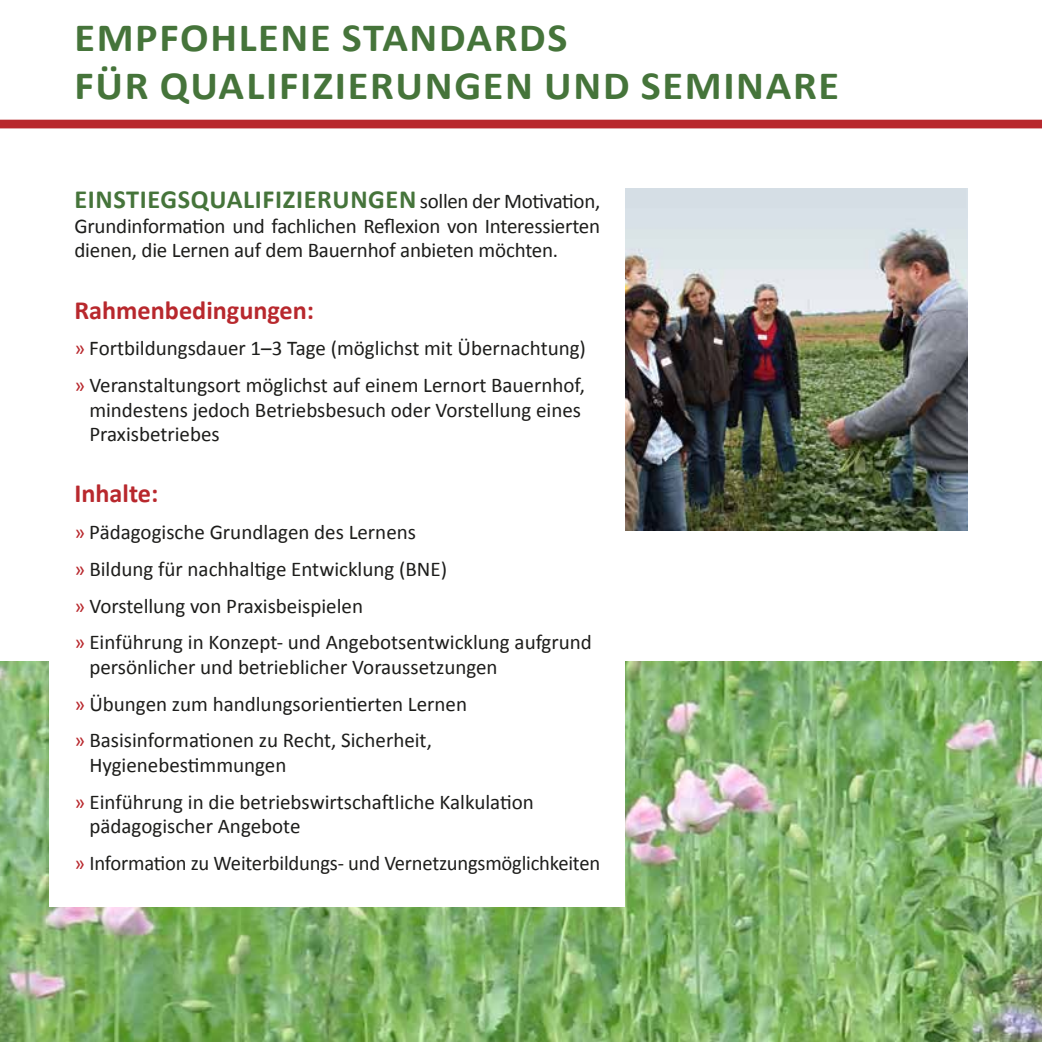
<style>
.page{position:relative;width:1042px;height:1042px;background:#fff}
.page>*{position:absolute;margin:0;border:0;box-sizing:border-box;transform-origin:0 0}
.t1{font:700 40.25px/48.3px "Calibri";letter-spacing:.04em;color:#45743a;scale:1.05 1}
.t2{font:700 26.25px "Calibri";letter-spacing:.025em;color:#45743a}
.t3{font:700 26.25px "Calibri";color:#b8282d}
.t4{font:21px/36.8px "Calibri";color:#1d1d1b}
.s1{font-weight:400;font-size:21px;color:#1d1d1b}
.s2{color:#b8282d}
</style>
<div class="page">
<img style="left:0;top:662px;width:1042px;height:380px">
<div style="left:0;top:120px;width:1042px;height:8px;background:#b8282d"></div>
<div style="left:50px;top:612px;width:575px;height:295px;background:#fff"></div>
<img style="left:625px;top:189px;width:342px;height:341px">
<h1 class="t1" style="left:74px;top:12px;width:730px">EMPFOHLENE STANDARDS<br>FÜR QUALIFIZIERUNGEN UND SEMINARE</h1>
<h1 class="t1" style="left:74px;top:60px;width:918px">EMPFOHLENE STANDARDS FÜR QUALIFIZIERUNGEN</h1>
<p class="t2" style="left:74px;top:183px;width:527px">EINSTIEGSQUALIFIZIERUNGEN <span class="s1">sollen der Motivation,</span></p>
<p class="t4" style="left:74px;top:213px;width:527px;line-height:24.5px">Grundinformation und fachlichen Reflexion von Interessierten dienen, die Lernen auf dem Bauernhof anbieten möchten.</p>
<p class="t3" style="left:74px;top:294px;width:241px">Rahmenbedingungen:</p>
<p class="t4" style="left:74px;top:329px;width:513px"><span class="s2">»</span> Fortbildungsdauer 1–3 Tage (möglichst mit Übernachtung) <span class="s2">»</span> Veranstaltungsort möglichst auf einem Lernort Bauernhof,</p>
<p class="t4" style="left:89px;top:396px;width:493px;line-height:24.5px">mindestens jedoch Betriebsbesuch oder Vorstellung eines<br>Praxisbetriebes</p>
<p class="t3" style="left:74px;top:477px;width:85px">Inhalte:</p>
<p class="t4" style="left:74px;top:513px;width:519px"><span class="s2">»</span> Pädagogische Grundlagen des Lernens<br><span class="s2">»</span> Bildung für nachhaltige Entwicklung (BNE)<br><span class="s2">»</span> Vorstellung von Praxisbeispielen<br><span class="s2">»</span> Einführung in Konzept- und Angebotsentwicklung aufgrund</p>
<p class="t4" style="left:74px;top:647px;width:424px;text-indent:15px">persönlicher und betrieblicher Voraussetzungen <span class="s2">»</span> Übungen zum handlungsorientierten Lernen<br><span class="s2">»</span> Basisinformationen zu Recht, Sicherheit,</p>
<p class="t4" style="left:75px;top:745px;width:461px;text-indent:15px">Hygienebestimmungen<br><span class="s2">»</span> Einführung in die betriebswirtschaftliche Kalkulation</p>
<p class="t4" style="left:74px;top:807px;width:527px;text-indent:15px">pädagogischer Angebote<br><span class="s2">»</span> Information zu Weiterbildungs- und Vernetzungsmöglichkeiten</p>
</div>
